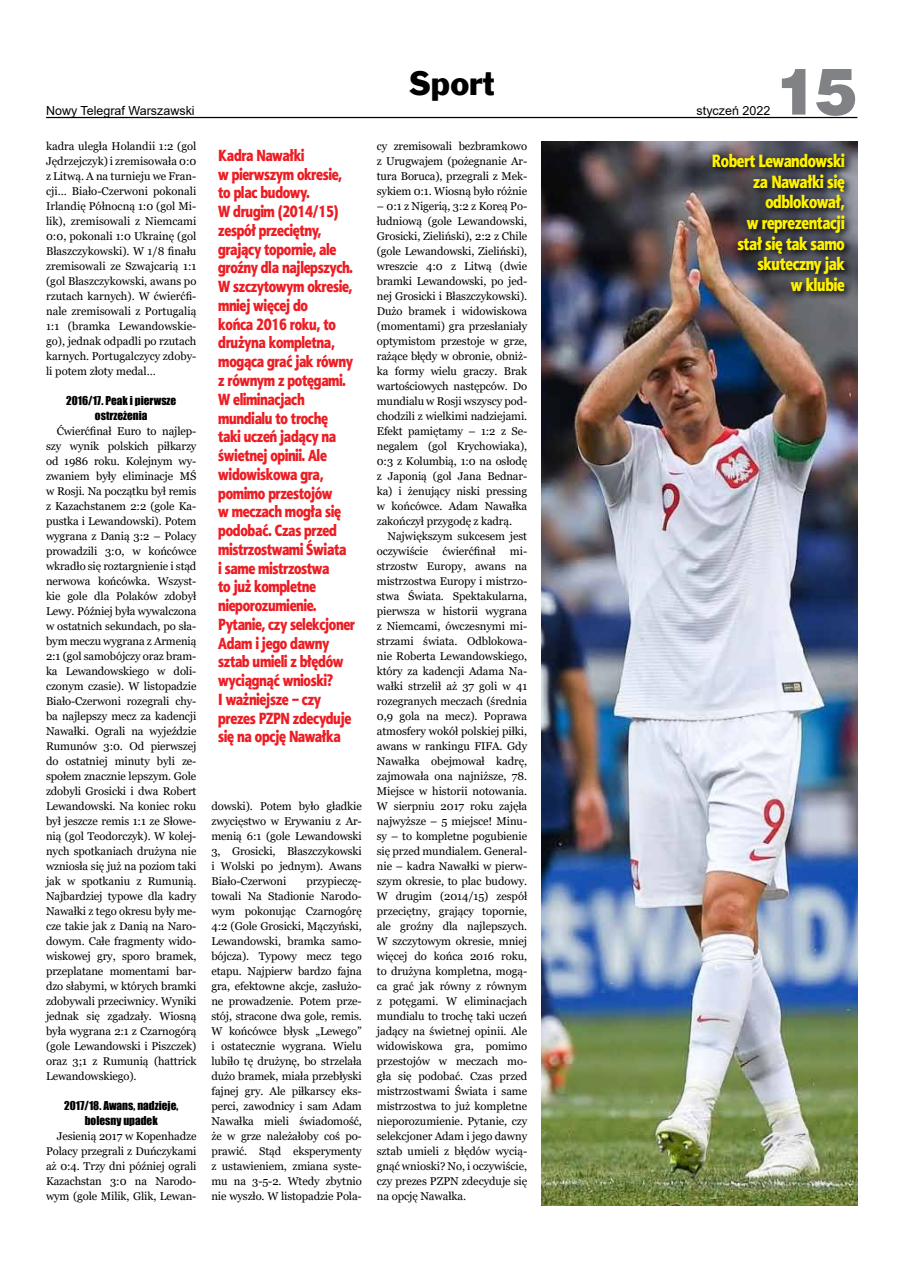
<style>
.page{position:relative;width:900px;height:1276px;background:#fff}
.page>*{position:absolute;margin:0;border:0;box-sizing:border-box;transform-origin:0 0}
.t1{font:65px "Swis 721 Blk EU";color:#808285}
.t2{font:31px "Frank Goth EU";color:#000}
.t3{font:17.88px/20.6px "Aerton Cnd TTEFN Black";letter-spacing:-.015em;color:#fff200;text-align:right}
.t4{font:16.25px/18.8px "Aerton Cnd TTEFN Black";letter-spacing:-.015em;color:#ed1d24}
.t5{font:12.5px "Arial";color:#000}
.t6{font:11.25px/15px "Georgia";letter-spacing:-.01em;color:#000;text-align:justify}
.t7{font:11.25px/15px "Impact";color:#000;text-align:center}
</style>
<div class="page">
<hr style="left:46px;top:117px;width:811px;height:1px;background:#000">
<img style="left:541px;top:142px;width:316px;height:1063px">
<svg style="left:708px;top:149px;width:145px;height:151px;background:#4b474b"></svg>
<p class="t5" style="left:46px;top:102px;width:150px">Nowy Telegraf Warszawski</p>
<p class="t6" style="left:46px;top:139px;width:152px">kadra uległa Holandii 1:2 (gol Jędrzejczyk) i zremisowała 0:0 z Litwą. A na turnieju we Fran&shy;cji… Biało-Czerwoni pokonali Irlandię Północną 1:0 (gol Mi&shy;lik), zremisowali z Niemcami 0:0, pokonali 1:0 Ukrainę (gol Błaszczykowski). W 1/8 finału zremisowali ze Szwajcarią 1:1 (gol Błaszczykowski, awans po rzutach karnych). W ćwierćfi&shy;nale zremisowali z Portugalią 1:1 (bramka Lewandowskie&shy;go), jednak odpadli po rzutach karnych. Portugalczycy zdoby&shy;li potem złoty medal…</p>
<p class="t7" style="left:66px;top:393px;width:112px">2016/17. Peak i pierwsze ostrzeżenia</p>
<p class="t6" style="left:46px;top:424px;width:152px;text-indent:11px">Ćwierćfinał Euro to najlep&shy;szy wynik polskich piłkarzy od 1986 roku. Kolejnym wy&shy;zwaniem były eliminacje MŚ w Rosji. Na początku był remis z Kazachstanem 2:2 (gole Ka&shy;pustka i Lewandowski). Potem wygrana z Danią 3:2 – Polacy prowadzili 3:0, w końcówce wkradło się roztargnienie i stąd nerwowa końcówka. Wszyst&shy;kie gole dla Polaków zdobył Lewy. Później była wywalczona w ostatnich sekundach, po sła&shy;bym meczu wygrana z Armenią 2:1 (gol samobójczy oraz bram&shy;ka Lewandowskiego w doli&shy;czonym czasie). W listopadzie Biało-Czerwoni rozegrali chy&shy;ba najlepszy mecz za kadencji Nawałki. Ograli na wyjeździe Rumunów 3:0. Od pierwszej do ostatniej minuty byli ze&shy;społem znacznie lepszym. Gole zdobyli Grosicki i dwa Robert Lewandowski. Na koniec roku był jeszcze remis 1:1 ze Słowe&shy;nią (gol Teodorczyk). W kolej&shy;nych spotkaniach drużyna nie wzniosła się już na poziom taki jak w spotkaniu z Rumunią.<br>Najbardziej typowe dla kadry Nawałki z tego okresu były me&shy;cze takie jak z Danią na Naro&shy;dowym. Całe fragmenty wido&shy;wiskowej gry, sporo bramek, przeplatane momentami bar&shy;dzo słabymi, w których bramki zdobywali przeciwnicy. Wyniki jednak się zgadzały. Wiosną była wygrana 2:1 z Czarnogórą (gole Lewandowski i Piszczek) oraz 3;1 z Rumunią (hattrick Lewandowskiego).</p>
<p class="t7" style="left:64px;top:1098px;width:116px">2017/18. Awans, nadzieje, bolesny upadek</p>
<p class="t6" style="left:46px;top:1129px;width:152px;text-indent:11px">Jesienią 2017 w Kopenhadze Polacy przegrali z Duńczykami aż 0:4. Trzy dni później ograli Kazachstan 3:0 na Narodo&shy;wym (gole Milik, Glik, Lewan-</p>
<h2 class="t2" style="left:409px;top:64px;width:88px">Sport</h2>
<p class="t5" style="left:697px;top:102px;width:75px">styczeń 2022</p>
<h1 class="t1" style="left:775px;top:50px;width:84px">15</h1>
<p class="t6" style="left:377px;top:139px;width:152px">cy zremisowali bezbramkowo z Urugwajem (pożegnanie Ar&shy;tura Boruca), przegrali z Mek&shy;sykiem 0:1. Wiosną było różnie</p>
<p class="t6" style="left:377px;top:199px;width:152px">– 0:1 z Nigerią, 3:2 z Koreą Po&shy;łudniową (gole Lewandowski, Grosicki, Zieliński), 2:2 z Chile (gole Lewandowski, Zieliński), wreszcie 4:0 z Litwą (dwie bramki Lewandowski, po jed&shy;nej Grosicki i Błaszczykowski).<br>Dużo bramek i widowiskowa (momentami) gra przesłaniały optymistom przestoje w grze, rażące błędy w obronie, obniż&shy;ka formy wielu graczy. Brak wartościowych następców. Do mundialu w Rosji wszyscy pod&shy;chodzili z wielkimi nadziejami.<br>Efekt pamiętamy – 1:2 z Se&shy;negalem (gol Krychowiaka), 0:3 z Kolumbią, 1:0 na osłodę z Japonią (gol Jana Bednar&shy;ka) i żenujący niski pressing w końcówce. Adam Nawałka zakończył przygodę z kadrą.</p>
<p class="t6" style="left:377px;top:528px;width:152px;text-indent:11px">Największym sukcesem jest oczywiście</p>
<p class="t4" style="left:218px;top:146px;width:138px">Kadra Nawałki<br>w pierwszym okresie, to plac budowy.<br>W drugim (2014/15) zespół przeciętny, grający topornie, ale groźny dla najlepszych.<br>W szczytowym okresie, mniej więcej do<br>końca 2016 roku, to drużyna kompletna, mogąca grać jak równy z równym z potęgami.<br>W eliminacjach mundialu to trochę<br>taki uczeń jadący na świetnej opinii. Ale widowiskowa gra, pomimo przestojów<br>w meczach mogła się podobać. Czas przed mistrzostwami Świata<br>i same mistrzostwa<br>to już kompletne nieporozumienie.<br>Pytanie, czy selekcjoner<br>Adam i jego dawny sztab umieli z błędów wyciągnąć wnioski?<br>I ważniejsze – czy prezes PZPN zdecyduje się na opcję Nawałka</p>
<h3 class="t3" style="left:712px;top:151px;width:134px">Robert Lewandowski za Nawałki się odblokował,<br>w reprezentacji<br>stał się tak samo skuteczny jak<br>w klubie</h3>
<p class="t6" style="left:442px;top:543px;width:55px">ćwierćfinał</p>
<p class="t6" style="left:377px;top:543px;width:152px;text-indent:133px">mi&shy;strzostw Europy, awans na mistrzostwa Europy i mistrzo&shy;stwa Świata. Spektakularna, pierwsza w historii wygrana z Niemcami, ówczesnymi mi&shy;strzami świata. Odblokowa&shy;nie Roberta Lewandowskiego, który za kadencji Adama Na&shy;wałki strzelił aż 37 goli w 41 rozegranych meczach (średnia 0,9 gola na mecz). Poprawa atmosfery wokół polskiej piłki, awans w rankingu FIFA. Gdy Nawałka obejmował kadrę, zajmowała ona najniższe, 78.<br>Miejsce w historii notowania.<br>W sierpniu 2017 roku zajęła najwyższe – 5 miejsce! Minu&shy;sy – to kompletne pogubienie się przed mundialem. General&shy;nie – kadra Nawałki w pierw&shy;szym okresie, to plac budowy.<br>W drugim (2014/15) zespół przeciętny, grający topornie, ale groźny dla najlepszych.<br>W szczytowym okresie, mniej więcej do końca 2016 roku, to drużyna kompletna, mogą&shy;ca grać jak równy z równym z potęgami. W eliminacjach mundialu to trochę taki uczeń jadący na świetnej opinii. Ale widowiskowa gra, pomimo przestojów w meczach mo&shy;gła się podobać. Czas przed mistrzostwami Świata i same mistrzostwa to już kompletne nieporozumienie. Pytanie, czy selekcjoner Adam i jego dawny sztab umieli z błędów wycią&shy;gnąć wnioski? No, i oczywiście, czy prezes PZPN zdecyduje się na opcję Nawałka.</p>
<p class="t6" style="left:211px;top:799px;width:152px">dowski). Potem było gładkie zwycięstwo w Erywaniu z Ar&shy;menią 6:1 (gole Lewandowski 3, Grosicki, Błaszczykowski i Wolski po jednym). Awans Biało-Czerwoni</p>
<p class="t6" style="left:211px;top:874px;width:152px;text-indent:95px">przypieczę&shy;towali Na Stadionie Narodo&shy;wym pokonując Czarnogórę 4:2 (Gole Grosicki, Mączyński, Lewandowski, bramka samo&shy;bójcza). Typowy mecz tego etapu. Najpierw bardzo fajna gra, efektowne akcje, zasłużo&shy;ne prowadzenie. Potem prze&shy;stój, stracone dwa gole, remis.<br>W końcówce błysk „Lewego” i ostatecznie wygrana. Wielu lubiło tę drużynę, bo strzelała dużo bramek, miała przebłyski fajnej gry. Ale piłkarscy eks&shy;perci, zawodnicy i sam Adam Nawałka mieli świadomość, że w grze należałoby coś po&shy;prawić. Stąd eksperymenty z ustawieniem, zmiana syste&shy;mu na 3-5-2. Wtedy zbytnio nie wyszło. W listopadzie Pola-</p>
</div>
